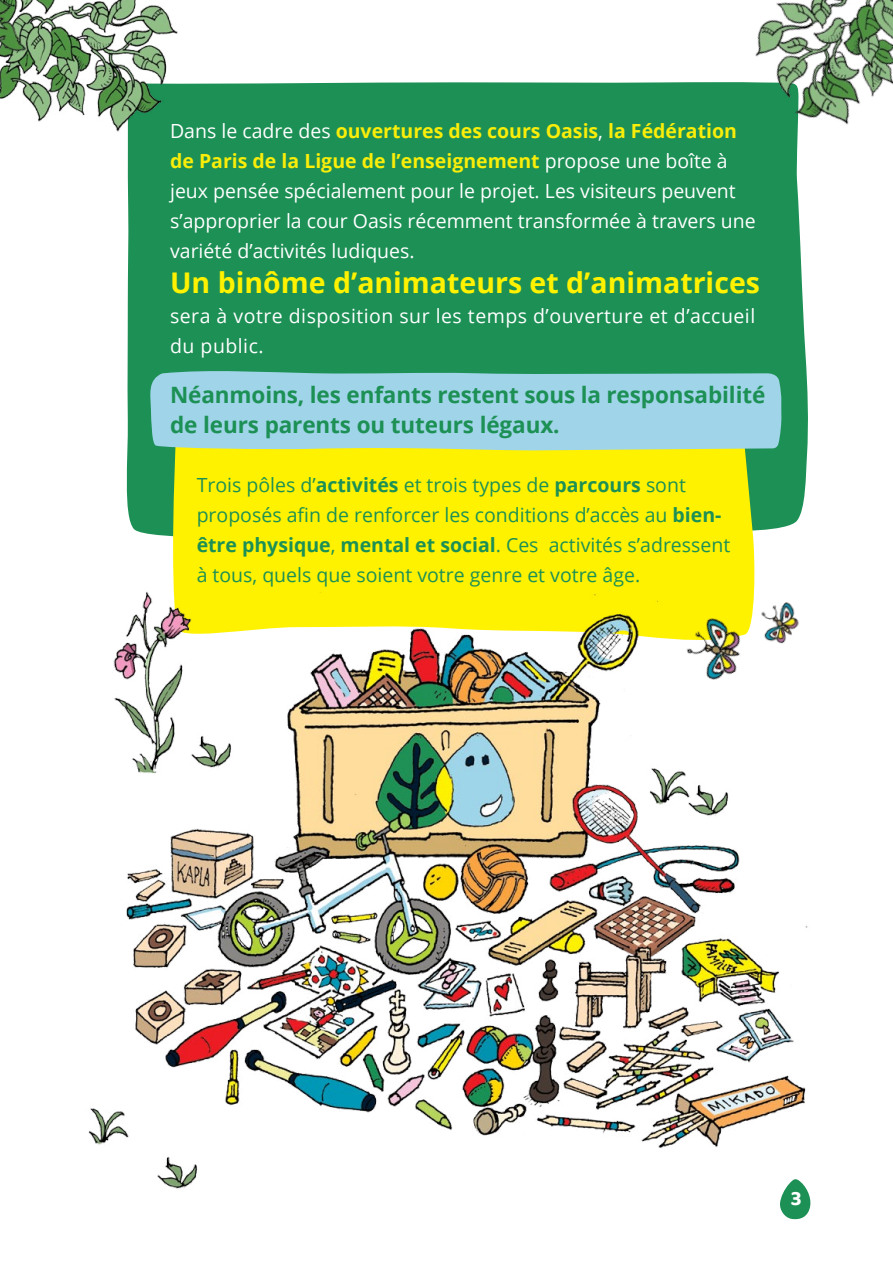
<style>
.page{position:relative;width:893px;height:1263px;background:#fff}
.page>*{position:absolute;margin:0;border:0;box-sizing:border-box;transform-origin:0 0}
.t1{font:700 28.5px "Open Sans";color:#fff200}
.t2{font:700 22.5px/30px "Open Sans";letter-spacing:-.005em;color:#1c9055}
.t3{font:700 21px "Baloo Tamma 2";color:#fff}
.t4{font:19.5px/30px "Open Sans";color:#fff}
.t5{font:19.5px/30px "Open Sans";color:#1c9055}
.t6{font:19.5px/30px "Open Sans";letter-spacing:.025em;color:#fff}
.s1{font-weight:700;color:#f9ed0a}
.s2{font-weight:700}
</style>
<div class="page">
<div style="left:126px;top:82px;width:682px;height:454px;background:#1c9055"></div>
<div style="left:170px;top:450px;width:586px;height:138px;background:#fff200"></div>
<svg style="left:147px;top:369px;width:636px;height:81px;background:#97cfda"></svg>
<img style="left:126px;top:588px;width:682px;height:560px">
<img style="left:199px;top:733px;width:34px;height:38px">
<img style="left:643px;top:763px;width:50px;height:45px">
<img style="left:688px;top:782px;width:43px;height:38px">
<svg style="left:780px;top:1179px;width:31px;height:41px"></svg>
<img style="left:31px;top:0;width:151px;height:138px">
<img style="left:0;top:0;width:45px;height:103px">
<img style="left:726px;top:0;width:167px;height:156px">
<img style="left:746px;top:588px;width:62px;height:66px">
<img style="left:667px;top:599px;width:95px;height:96px">
<img style="left:88px;top:1103px;width:45px;height:44px">
<img style="left:157px;top:1157px;width:41px;height:32px">
<img style="left:113px;top:588px;width:86px;height:191px">
<p class="t4" style="left:170px;top:116px;width:587px">Dans le cadre des <span class="s1">ouvertures des cours Oasis</span>, <span class="s1">la Fédération de Paris de la Ligue de l’enseignement</span> propose une boîte à jeux pensée spécialement pour le projet. Les visiteurs peuvent s’approprier la cour Oasis récemment transformée à travers une variété d’activités ludiques.</p>
<h1 class="t1" style="left:170px;top:262px;width:591px">U n binôme d’animateurs et d’animatrices</h1>
<p class="t6" style="left:170px;top:300px;width:587px">sera à votre disposition sur les temps d’ouverture et d’accueil du public.</p>
<p class="t2" style="left:170px;top:380px;width:597px">Néanmoins, les enfants restent sous la responsabilité de leurs parents ou tuteurs légaux.</p>
<p class="t5" style="left:197px;top:469px;width:535px">Trois pôles d’<span class="s2">activités</span> et trois types de <span class="s2">parcours</span> sont proposés afin de renforcer les conditions d’accès au <span class="s2">bien&shy;être physique</span>, <span class="s2">mental et social</span>. Ces activités s’adressent à tous, quels que soient votre genre et votre âge.</p>
<p class="t3" style="left:791px;top:1186px;width:12px">3</p>
</div>
